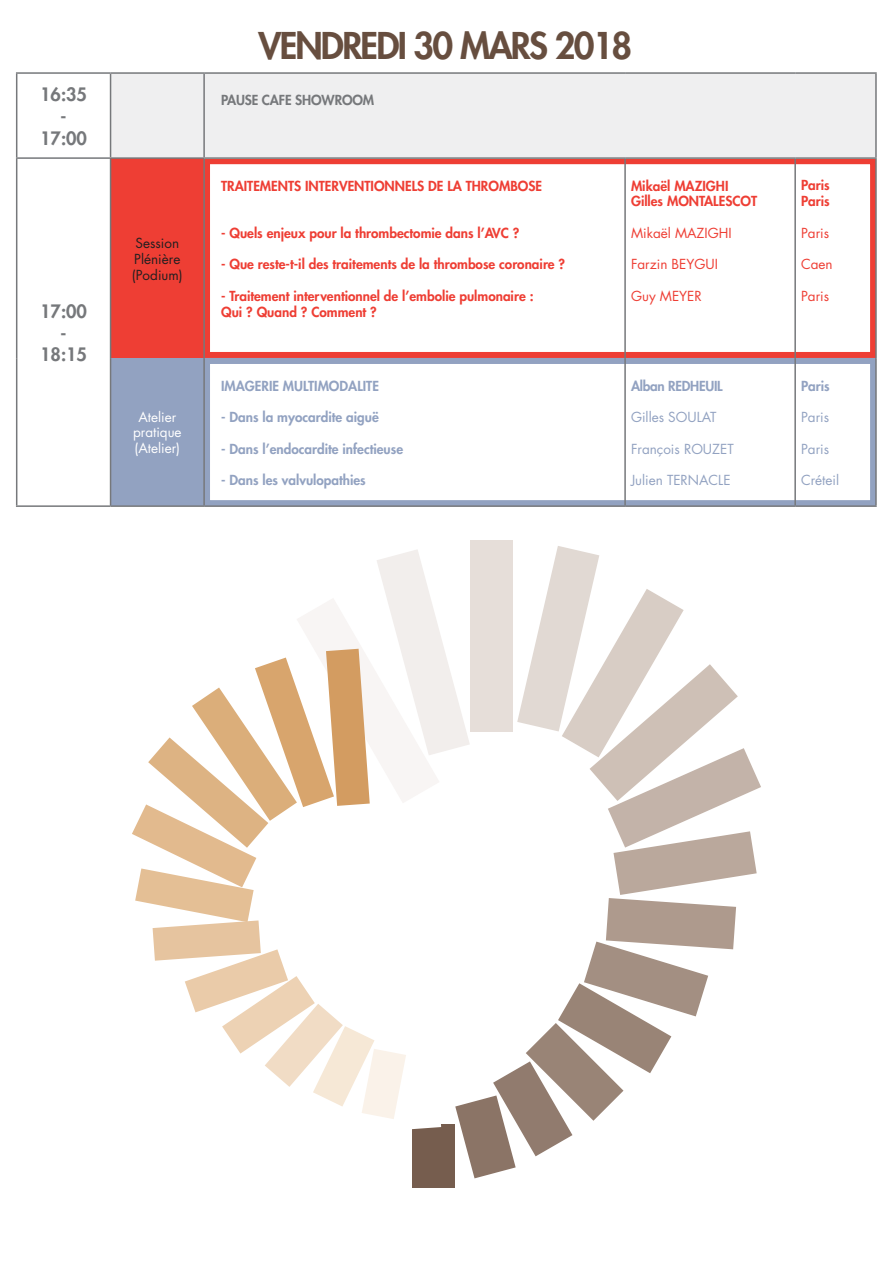
<style>
.page{position:relative;width:893px;height:1263px;background:#fff}
.page>*{position:absolute;margin:0;border:0;box-sizing:border-box;transform-origin:0 0}
.t1{font:800 35.85px "Futura Std";letter-spacing:-.05em;color:#674e3f}
.t2{font:800 18px/21.6px "Futura Std";color:#76787b;text-align:center}
.t3{font:800 13.5px/15.8px "Futura Std";color:#ee3e34}
.t4{font:800 13.5px "Futura Std";color:#92a2c1}
.t5{font:13.5px "Futura Std";color:#92a2c1}
.t6{font:13.5px "Futura Std";color:#ee3e34}
.t7{font:13.5px/15.8px "Futura Std";color:#fff;text-align:center}
.t8{font:13.5px/15.8px "Futura Std";color:#231f20}
.t9{font:800 13.5px "Futura Std";letter-spacing:-.01em;color:#76787b}
.t10{font:800 13.5px "Futura Std";letter-spacing:-.02em;color:#92a2c1}
</style>
<div class="page">
<div style="left:204px;top:158px;width:672px;height:200px;border:6px solid #ee3e34"></div>
<div style="left:204px;top:358px;width:672px;height:148px;border:6px solid #92a2c1"></div>
<svg style="left:17px;top:74px;width:93px;height:431px"></svg>
<div style="left:111px;top:73px;width:93px;height:85px;background:#efeff0"></div>
<div style="left:204px;top:73px;width:672px;height:85px;background:#efeff0"></div>
<div style="left:111px;top:158px;width:93px;height:200px;background:#ee3e34"></div>
<div style="left:111px;top:358px;width:93px;height:148px;background:#92a2c1"></div>
<hr style="left:110px;top:159px;width:1px;height:199px;background:#76787b">
<hr style="left:203px;top:159px;width:2px;height:199px;background:#76787b">
<hr style="left:111px;top:505px;width:93px;height:2px;background:#76787b">
<hr style="left:204px;top:505px;width:421px;height:2px;background:#76787b">
<hr style="left:625px;top:505px;width:170px;height:2px;background:#76787b">
<hr style="left:795px;top:505px;width:82px;height:2px;background:#76787b">
<hr style="left:203px;top:74px;width:2px;height:83px;background:#76787b">
<hr style="left:875px;top:74px;width:2px;height:83px;background:#76787b">
<hr style="left:16px;top:74px;width:1px;height:83px;background:#76787b">
<hr style="left:16px;top:159px;width:1px;height:199px;background:#76787b">
<hr style="left:16px;top:358px;width:1px;height:147px;background:#76787b">
<hr style="left:16px;top:72px;width:95px;height:2px;background:#76787b">
<hr style="left:16px;top:157px;width:95px;height:2px;background:#76787b">
<hr style="left:16px;top:505px;width:95px;height:2px;background:#76787b">
<hr style="left:110px;top:358px;width:1px;height:147px;background:#76787b">
<hr style="left:203px;top:358px;width:2px;height:147px;background:#76787b">
<hr style="left:624px;top:358px;width:2px;height:147px;background:#76787b">
<hr style="left:794px;top:358px;width:2px;height:147px;background:#76787b">
<hr style="left:875px;top:358px;width:2px;height:147px;background:#76787b">
<hr style="left:624px;top:159px;width:2px;height:199px;background:#76787b">
<hr style="left:794px;top:159px;width:2px;height:199px;background:#76787b">
<hr style="left:875px;top:159px;width:2px;height:199px;background:#76787b">
<hr style="left:110px;top:74px;width:1px;height:83px;background:#76787b">
<hr style="left:111px;top:72px;width:93px;height:2px;background:#76787b">
<hr style="left:204px;top:72px;width:421px;height:2px;background:#76787b">
<hr style="left:625px;top:72px;width:170px;height:2px;background:#76787b">
<hr style="left:795px;top:72px;width:82px;height:2px;background:#76787b">
<hr style="left:111px;top:157px;width:93px;height:2px;background:#76787b">
<hr style="left:204px;top:157px;width:421px;height:2px;background:#76787b">
<hr style="left:625px;top:157px;width:170px;height:2px;background:#76787b">
<hr style="left:795px;top:157px;width:82px;height:2px;background:#76787b">
<div style="left:470px;top:540px;width:42px;height:191px;background:#e6ded9"></div>
<div style="left:412px;top:1124px;width:42px;height:64px;background:#765d4e"></div>
<svg style="left:132px;top:546px;width:629px;height:632px"></svg>
<h1 class="t1" style="left:259px;top:23px;width:375px">VENDREDI 30 MARS 2018</h1>
<h2 class="t2" style="left:40px;top:84px;width:48px">16:35 -<br>17:00</h2>
<p class="t9" style="left:221px;top:92px;width:155px">PAUSE CAFE SHOWROOM</p>
<h2 class="t2" style="left:40px;top:300px;width:48px">17:00 -<br>18:15</h2>
<p class="t8" style="left:132px;top:236px;width:52px">Session<br>Plénière (Podium)</p>
<p class="t7" style="left:133px;top:409px;width:50px">Atelier pratique (Atelier)</p>
<p class="t3" style="left:221px;top:178px;width:322px">TRAITEMENTS INTERVENTIONNELS DE LA THROMBOSE</p>
<p class="t3" style="left:221px;top:225px;width:300px">- Quels enjeux pour la thrombectomie dans l’AVC ?</p>
<p class="t3" style="left:221px;top:256px;width:346px">- Que reste-t-il des traitements de la thrombose coronaire ?</p>
<p class="t3" style="left:221px;top:288px;width:314px">- Traitement interventionnel de l’embolie pulmonaire :<br>Qui ? Quand ? Comment ?</p>
<p class="t4" style="left:221px;top:377px;width:159px">IMAGERIE MULTIMODALITE</p>
<p class="t4" style="left:221px;top:409px;width:159px">- Dans la myocardite aiguë</p>
<p class="t4" style="left:221px;top:440px;width:184px">- Dans l’endocardite infectieuse</p>
<p class="t4" style="left:221px;top:471px;width:146px">- Dans les valvulopathies</p>
<p class="t3" style="left:631px;top:178px;width:128px">Mikaël MAZIGHI<br>Gilles MONTALESCOT</p>
<p class="t6" style="left:631px;top:224px;width:102px">Mikaël MAZIGHI</p>
<p class="t6" style="left:631px;top:256px;width:89px">Farzin BEYGUI</p>
<p class="t6" style="left:631px;top:287px;width:72px">Guy MEYER</p>
<p class="t10" style="left:631px;top:377px;width:93px">Alban REDHEUIL</p>
<p class="t5" style="left:631px;top:408px;width:87px">Gilles SOULAT</p>
<p class="t5" style="left:631px;top:440px;width:104px">François ROUZET</p>
<p class="t5" style="left:631px;top:471px;width:101px">Julien TERNACLE</p>
<p class="t3" style="left:801px;top:178px;width:30px">Paris<br>Paris</p>
<p class="t6" style="left:801px;top:224px;width:30px">Paris</p>
<p class="t6" style="left:801px;top:256px;width:33px">Caen</p>
<p class="t6" style="left:801px;top:287px;width:30px">Paris</p>
<p class="t4" style="left:801px;top:377px;width:30px">Paris</p>
<p class="t5" style="left:801px;top:408px;width:30px">Paris</p>
<p class="t5" style="left:801px;top:440px;width:30px">Paris</p>
<p class="t5" style="left:801px;top:471px;width:40px">Créteil</p>
</div>
